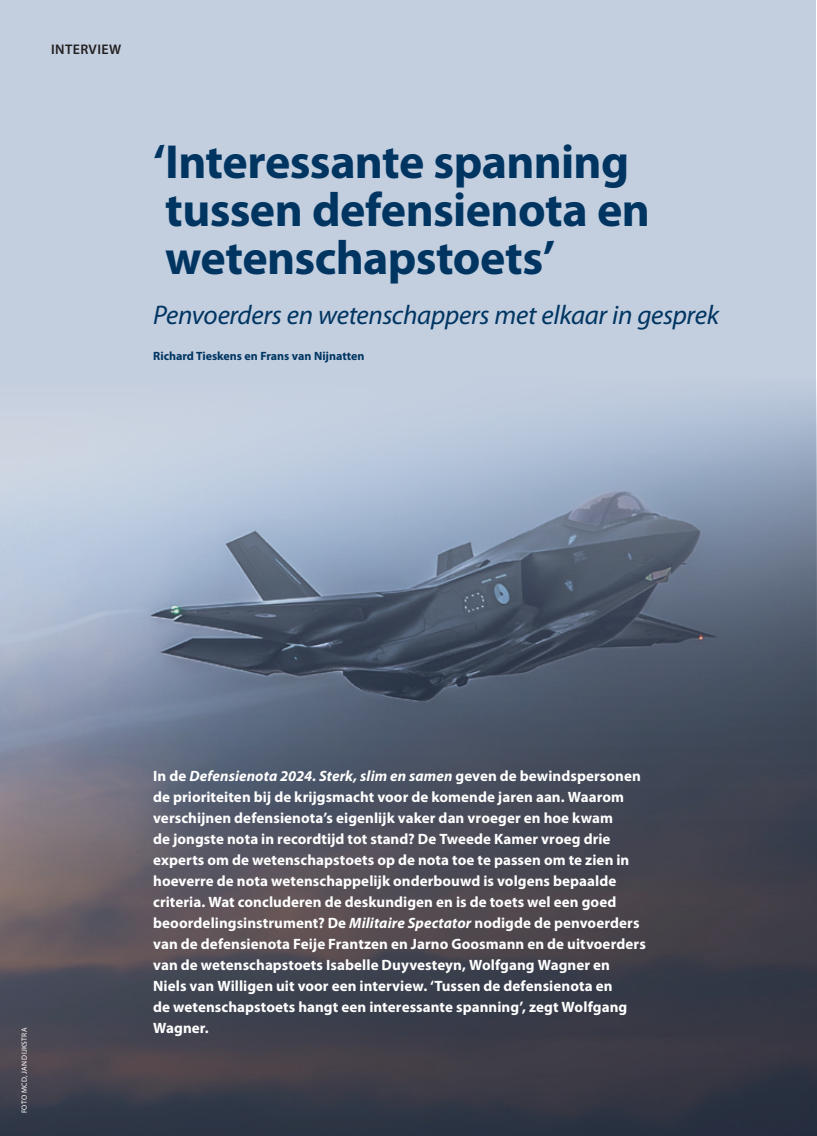
<style>
.page{position:relative;width:817px;height:1136px;background:#fff}
.page>*{position:absolute;margin:0;border:0;box-sizing:border-box;transform-origin:0 0}
.t1{font:700 48px/48px "Myriad Pro";letter-spacing:-.015em;color:#003562}
.t2{font:italic 27px "Myriad Pro";letter-spacing:-.01em;color:#003562}
.t3{font:700 15px/21px "Myriad Pro";letter-spacing:.005em;color:#fff}
.t4{font:600 13.95px "Myriad Pro";letter-spacing:.03em;color:#231f20}
.t5{font:700 12px "Myriad Pro";color:#003562}
.t6{font:7.5px "Myriad Pro";letter-spacing:.04em;color:#fff}
.s1{font-style:italic}
</style>
<div class="page">
<div style="left:0;top:0;width:815px;height:1135px;background:#c3cedf"></div>
<img style="left:0;top:378px;width:816px;height:757px">
<p class="t4" style="left:51px;top:40px;width:71px">INTERVIEW</p>
<h1 class="t1" style="left:153px;top:136px;width:498px">‘Interessante spanning tussen defensienota en wetenschapstoets’</h1>
<h2 class="t2" style="left:153px;top:298px;width:567px">Penvoerders en wetenschappers met elkaar in gesprek</h2>
<p class="t5" style="left:153px;top:348px;width:213px">Richard Tieskens en Frans van Nijnatten</p>
<p class="t6" style="left:20px;top:1113px;width:87px;rotate:-90deg">FOTO MCD, JAN DIJKSTRA</p>
<p class="t3" style="left:153px;top:765px;width:494px">In de <span class="s1">Defensienota 2024. Sterk, slim en samen</span> geven de bewindspersonen de prioriteiten bij de krijgsmacht voor de komende jaren aan. Waarom verschijnen defensienota’s eigenlijk vaker dan vroeger en hoe kwam<br>de jongste nota in recordtijd tot stand? De Tweede Kamer vroeg drie experts om de wetenschapstoets op de nota toe te passen om te zien in hoeverre de nota wetenschappelijk onderbouwd is volgens bepaalde criteria. Wat concluderen de deskundigen en is de toets wel een goed beoordelingsinstrument? De <span class="s1">Militaire Spectator</span> nodigde de penvoerders van de defensienota Feije Frantzen en Jarno Goosmann en de uitvoerders van de wetenschapstoets Isabelle Duyvesteyn, Wolfgang Wagner en Niels van Willigen uit voor een interview. ‘Tussen de defensienota en<br>de wetenschapstoets hangt een interessante spanning’, zegt Wolfgang Wagner.</p>
</div>
